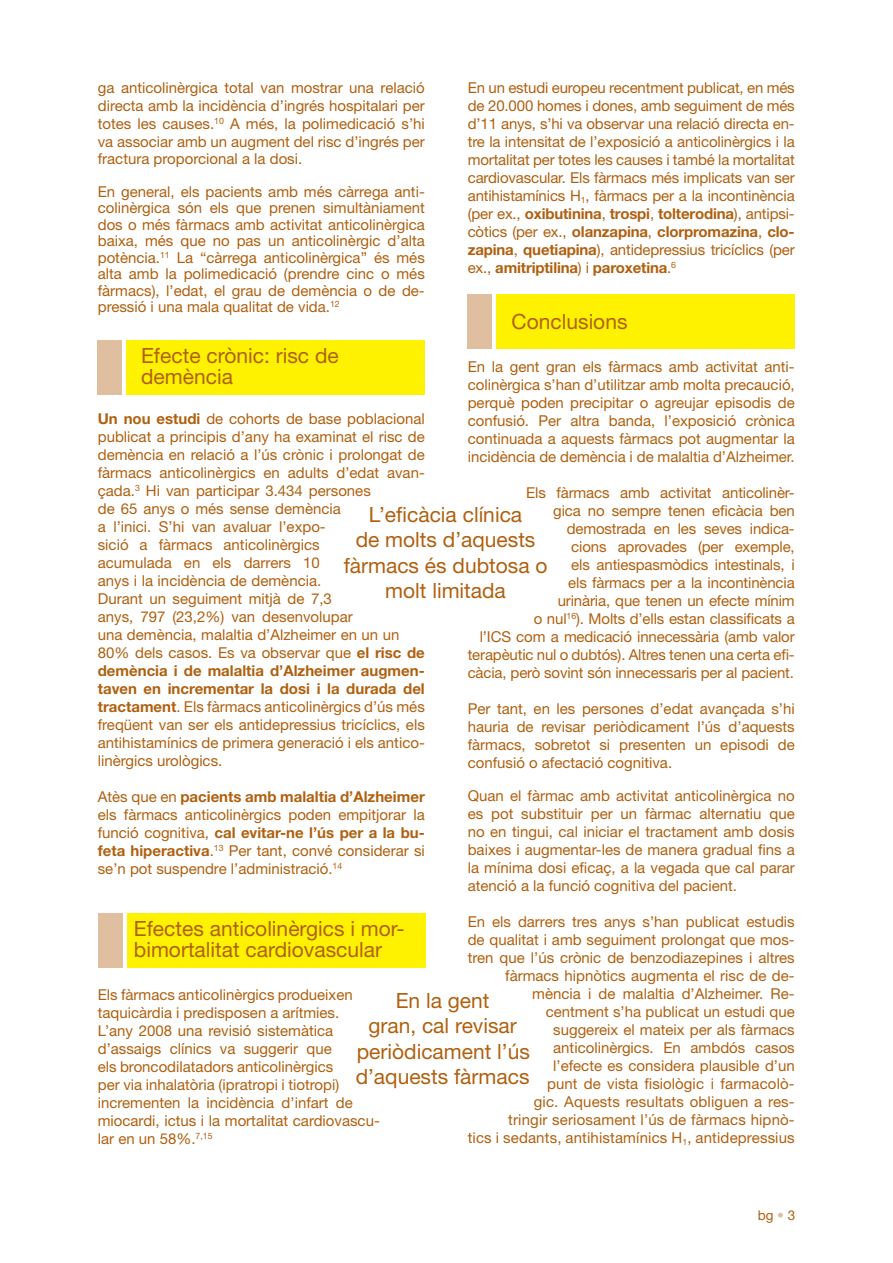
<style>
.page{position:relative;width:893px;height:1263px;background:#fff}
.page>*{position:absolute;margin:0;border:0;box-sizing:border-box;transform-origin:0 0}
.t1{font:21px/25.5px "Helvetica Neue LT Std";color:#b06010;text-align:center}
.t2{font:15px/18px "Helvetica Neue LT Std";color:#b06010;text-align:justify}
.t3{font:13.5px "Helvetica Neue LT Std";color:#b06010}
.s1{font-weight:700}
.s2{color:#dfbfa0}
</style>
<div class="page">
<div style="left:468px;top:294px;width:24px;height:54px;background:#dfbfa0"></div>
<div style="left:496px;top:294px;width:299px;height:54px;background:#fff200"></div>
<div style="left:98px;top:340px;width:24px;height:54px;background:#dfbfa0"></div>
<div style="left:126px;top:340px;width:299px;height:54px;background:#fff200"></div>
<div style="left:98px;top:913px;width:24px;height:55px;background:#dfbfa0"></div>
<div style="left:127px;top:913px;width:298px;height:55px;background:#fff200"></div>
<p class="t2" style="left:98px;top:79px;width:329px">ga anticolinèrgica total van mostrar una relació directa amb la incidència d’ingrés hospitalari per totes les causes.<sup>10</sup> A més, la polimedicació s’hi va associar amb un augment del risc d’ingrés per</p>
<p class="t2" style="left:98px;top:149px;width:206px">fractura proporcional a la dosi.</p>
<p class="t2" style="left:98px;top:183px;width:329px;line-height:16.5px">En general, els pacients amb més càrrega anti&shy;colinèrgica són els que prenen simultàniament dos o més fàrmacs amb activitat anticolinèrgica baixa, més que no pas un anticolinèrgic d’alta potència.<sup>11</sup> La “càrrega anticolinèrgica” és més alta amb la polimedicació (prendre cinc o més fàrmacs), l’edat, el grau de demència o de de&shy;pressió i una mala qualitat de vida.<sup>12</sup></p>
<p class="t2" style="left:468px;top:79px;width:329px">En un estudi europeu recentment publicat, en més de 20.000 homes i dones, amb seguiment de més d’11 anys, s’hi va observar una relació directa en&shy;tre la intensitat de l’exposició a anticolinèrgics i la mortalitat per totes les causes i també la mortalitat cardiovascular. Els fàrmacs més implicats van ser antihistamínics H<sub>1</sub>, fàrmacs per a la incontinència (per ex., <span class="s1">oxibutinina</span>, <span class="s1">trospi</span>, <span class="s1">tolterodina</span>), antipsi&shy;còtics (per ex., <span class="s1">olanzapina</span>, <span class="s1">clorpromazina</span>, <span class="s1">clo&shy;zapina</span>, <span class="s1">quetiapina</span>), antidepressius tricíclics (per ex., <span class="s1">amitriptilina</span>) i <span class="s1">paroxetina</span>.<sup>6</sup></p>
<h1 class="t1" style="left:512px;top:309px;width:117px">Conclusions</h1>
<h1 class="t1" style="left:141px;top:344px;width:199px;line-height:21px;text-align:left">Efecte crònic: risc de demència</h1>
<p class="t2" style="left:468px;top:358px;width:329px">En la gent gran els fàrmacs amb activitat anti&shy;colinèrgica s’han d’utilitzar amb molta precaució, perquè poden precipitar o agreujar episodis de confusió. Per altra banda, l’exposició crònica continuada a aquests fàrmacs pot augmentar la incidència de demència i de malaltia d’Alzheimer.</p>
<p class="t2" style="left:468px;top:484px;width:329px;text-align:right">Els fàrmacs amb activitat anticolinèr-<br>gica no sempre tenen eficàcia ben<br>demostrada en les seves indica-<br>cions aprovades (per exemple,<br>els antiespasmòdics intestinals, i<br>els fàrmacs per a la incontinència<br>urinària, que tenen un efecte mínim<br>o nul<sup>16</sup>). Molts d’ells estan classificats a<br>l’ICS com a medicació innecessària (amb valor terapèutic nul o dubtós). Altres tenen una certa efi&shy;càcia, però sovint són innecessaris per al pacient.</p>
<p class="t2" style="left:468px;top:700px;width:329px">Per tant, en les persones d’edat avançada s’hi hauria de revisar periòdicament l’ús d’aquests fàrmacs, sobretot si presenten un episodi de confusió o afectació cognitiva.</p>
<p class="t2" style="left:468px;top:787px;width:329px">Quan el fàrmac amb activitat anticolinèrgica no es pot substituir per un fàrmac alternatiu que no en tingui, cal iniciar el tractament amb dosis baixes i augmentar-les de manera gradual fins a la mínima dosi eficaç, a la vegada que cal parar atenció a la funció cognitiva del pacient.</p>
<p class="t2" style="left:468px;top:913px;width:329px;text-align:right">En els darrers tres anys s’han publicat estudis de qualitat i amb seguiment prolongat que mos&shy;tren que l’ús crònic de benzodiazepines i altres fàrmacs hipnòtics augmenta el risc de de&shy;mència i de malaltia d’Alzheimer. Re&shy;centment s’ha publicat un estudi que<br>suggereix el mateix per als fàrmacs anticolinèrgics. En ambdós casos<br>l’efecte es considera plausible d’un<br>punt de vista fisiològic i farmacolò-<br>gic. Aquests resultats obliguen a res-<br>tringir seriosament l’ús de fàrmacs hipnò-<br>tics i sedants, antihistamínics H<sub>1</sub>, antidepressius</p>
<p class="t2" style="left:98px;top:409px;width:329px;text-align:left"><span class="s1">Un nou estudi</span> de cohorts de base poblacional publicat a principis d’any ha examinat el risc de demència en relació a l’ús crònic i prolongat de fàrmacs anticolinèrgics en adults d’edat avan&shy;çada.<sup>3</sup> Hi van participar 3.434 persones<br>de 65 anys o més sense demència<br>a l’inici. S’hi van avaluar l’expo-<br>sició a fàrmacs anticolinèrgics<br>acumulada en els darrers 10<br>anys i la incidència de demència.<br>Durant un seguiment mitjà de 7,3<br>anys, 797 (23,2%) van desenvolupar<br>una demència, malaltia d’Alzheimer en un un 80% dels casos. Es va observar que <span class="s1">el risc de demència i de malaltia d’Alzheimer augmen&shy;taven en incrementar la dosi i la durada del tractament</span>. Els fàrmacs anticolinèrgics d’ús més freqüent van ser els antidepressius tricíclics, els antihistamínics de primera generació i els antico&shy;linèrgics urològics.</p>
<p class="t2" style="left:98px;top:787px;width:329px">Atès que en <span class="s1">pacients amb malaltia d’Alzheimer </span>els fàrmacs anticolinèrgics poden empitjorar la funció cognitiva, <span class="s1">cal evitar-ne l’ús per a la bu&shy;feta hiperactiva</span>.<sup>13</sup> Per tant, convé considerar si se’n pot suspendre l’administració.<sup>14</sup></p>
<h1 class="t1" style="left:344px;top:501px;width:205px">L’eficàcia clínica<br>de molts d’aquests fàrmacs és dubtosa o molt limitada</h1>
<h1 class="t1" style="left:134px;top:917px;width:272px;line-height:21px;text-align:left">Efectes anticolinèrgics i mor&shy;bimortalitat cardiovascular</h1>
<p class="t2" style="left:98px;top:985px;width:284px;text-align:left">Els fàrmacs anticolinèrgics produeixen taquicàrdia i predisposen a arítmies.<br>L’any 2008 una revisió sistemàtica d’assaigs clínics va suggerir que<br>els broncodilatadors anticolinèrgics<br>per via inhalatòria (ipratropi i tiotropi) incrementen la incidència d’infart de miocardi, ictus i la mortalitat cardiovascu&shy;lar en un 58%.<sup>7,15</sup></p>
<h1 class="t1" style="left:356px;top:987px;width:176px">En la gent<br>gran, cal revisar periòdicament l’ús d’aquests fàrmacs</h1>
<p class="t3" style="left:758px;top:1207px;width:39px">bg <span class="s2">•</span> 3</p>
</div>
